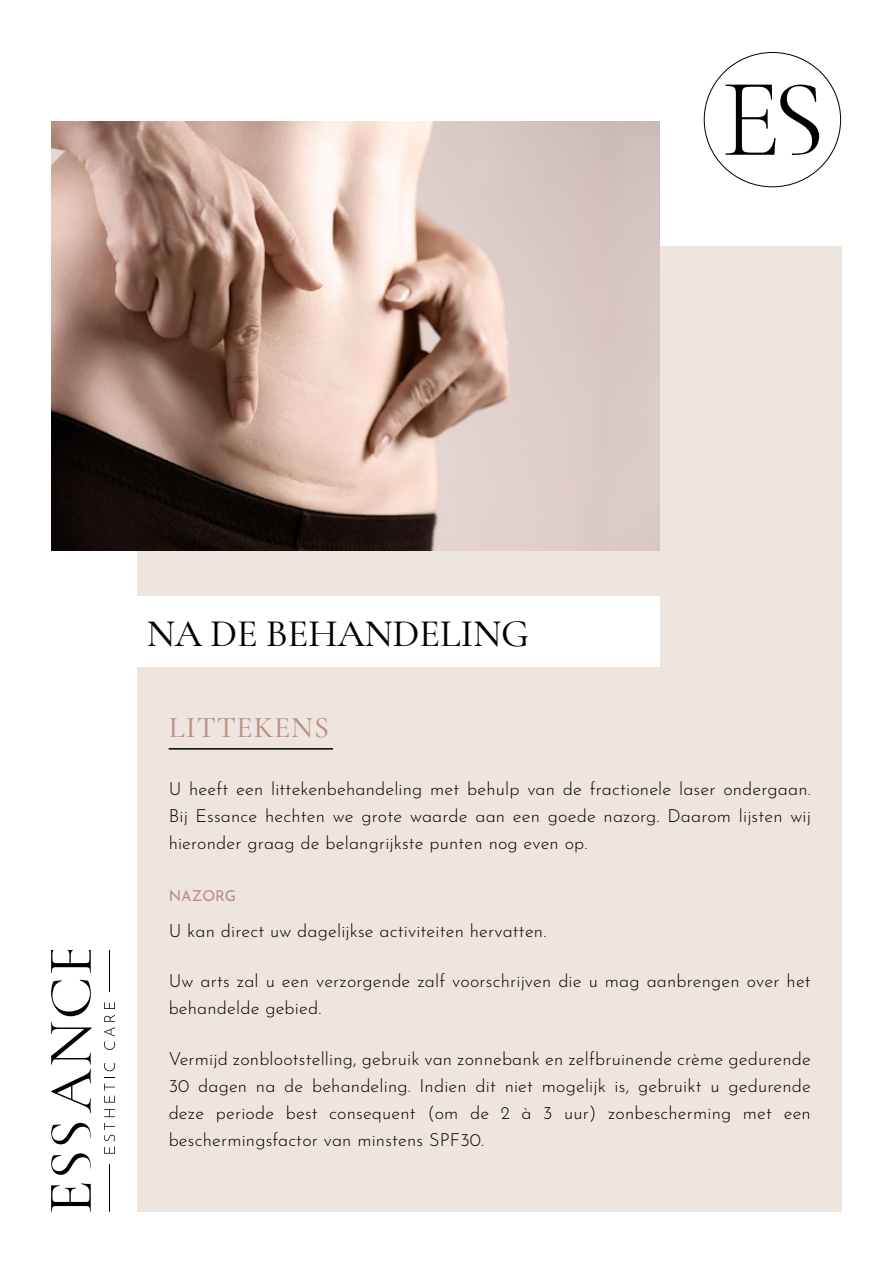
<style>
.page{position:relative;width:893px;height:1263px;background:#fff}
.page>*{position:absolute;margin:0;border:0;box-sizing:border-box;transform-origin:0 0}
.t1{font:500 39px "Cormorant Garamond";letter-spacing:-.01em;color:#000}
.t2{font:500 30px "Cormorant Garamond";letter-spacing:.03em;color:#b69183}
.t3{font:300 18px/27px "Josefin Sans";letter-spacing:.01em;color:#000;text-align:justify}
.t4{font:15px "Josefin Sans";color:#b69183}
</style>
<div class="page">
<div style="left:137px;top:247px;width:705px;height:965px;background:#efe5df"></div>
<hr style="left:109px;top:1164px;width:1px;height:48px;background:#000">
<hr style="left:109px;top:950px;width:1px;height:42px;background:#000">
<svg style="left:51px;top:1183px;width:40px;height:28px"></svg>
<svg style="left:51px;top:980px;width:40px;height:36px"></svg>
<svg style="left:51px;top:950px;width:40px;height:23px"></svg>
<svg style="left:104px;top:1147px;width:11px;height:6px"></svg>
<svg style="left:104px;top:1123px;width:11px;height:18px"></svg>
<svg style="left:104px;top:1109px;width:11px;height:8px"></svg>
<svg style="left:104px;top:1096px;width:11px;height:6px"></svg>
<svg style="left:104px;top:1077px;width:11px;height:13px"></svg>
<svg style="left:104px;top:1063px;width:11px;height:8px"></svg>
<svg style="left:104px;top:1015px;width:11px;height:35px"></svg>
<svg style="left:104px;top:1002px;width:11px;height:7px"></svg>
<svg style="left:51px;top:1022px;width:41px;height:91px"></svg>
<svg style="left:51px;top:1153px;width:40px;height:22px"></svg>
<svg style="left:51px;top:1123px;width:40px;height:21px"></svg>
<svg style="left:725px;top:85px;width:94px;height:70px"></svg>
<img style="left:51px;top:122px;width:609px;height:429px">
<div style="left:133px;top:596px;width:527px;height:70px;background:#fff"></div>
<hr style="left:169px;top:748px;width:164px;height:2px;background:#000">
<h1 class="t1" style="left:147px;top:610px;width:384px">NA DE BEHANDELING</h1>
<h2 class="t2" style="left:169px;top:709px;width:162px">LITTEKENS</h2>
<p class="t3" style="left:169px;top:773px;width:644px">U heeft een littekenbehandeling met behulp van de fractionele laser ondergaan.<br>Bij Essance hechten we grote waarde aan een goede nazorg. Daarom lijsten wij hieronder graag de belangrijkste punten nog even op.</p>
<p class="t4" style="left:169px;top:884px;width:69px">NAZORG</p>
<p class="t3" style="left:169px;top:915px;width:379px">U kan direct uw dagelijkse activiteiten hervatten.</p>
<p class="t3" style="left:169px;top:966px;width:644px">Uw arts zal u een verzorgende zalf voorschrijven die u mag aanbrengen over het behandelde gebied.</p>
<p class="t3" style="left:169px;top:1043px;width:644px">Vermijd zonblootstelling, gebruik van zonnebank en zelfbruinende crème gedurende 30 dagen na de behandeling. Indien dit niet mogelijk is, gebruikt u gedurende deze periode best consequent (om de 2 à 3 uur) zonbescherming met een beschermingsfactor van minstens SPF30.</p>
</div>
